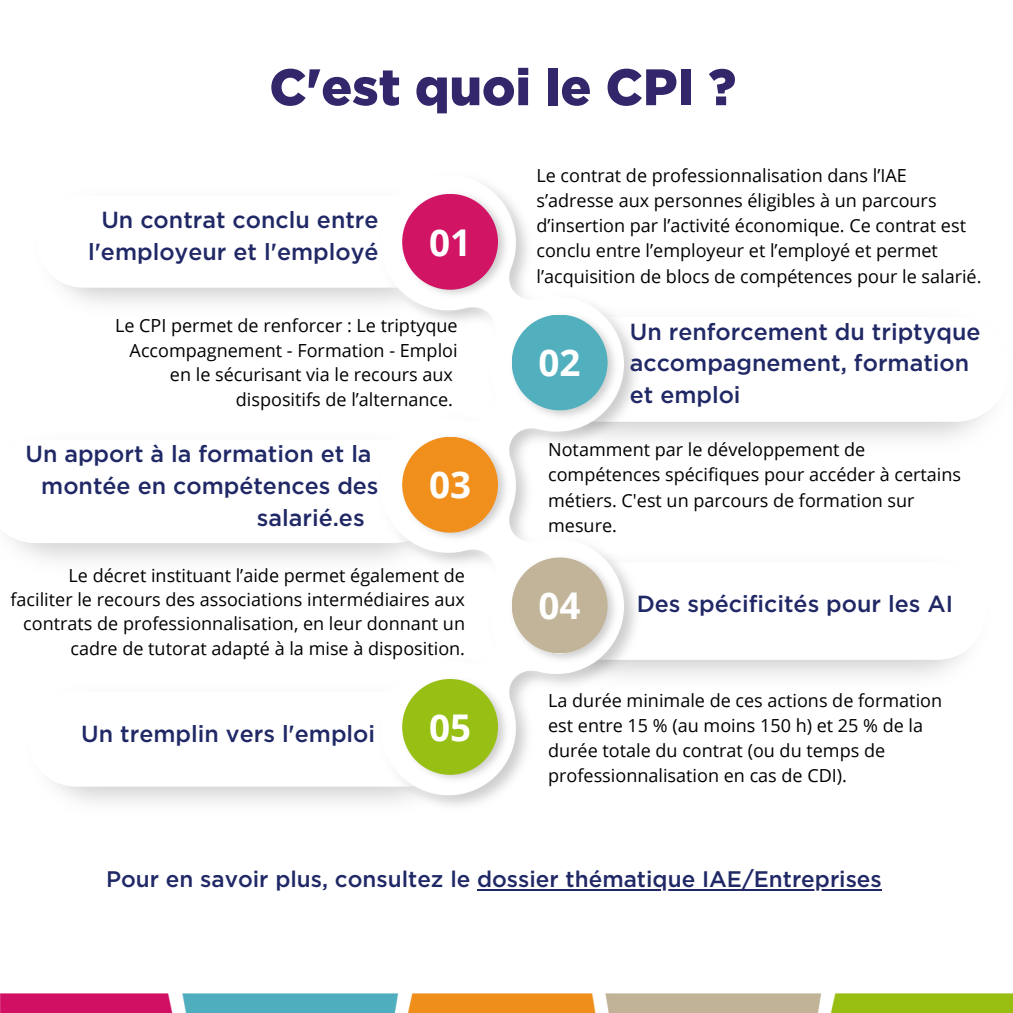
<style>
.page{position:relative;width:1013px;height:1013px;background:#fff}
.page>*{position:absolute;margin:0;border:0;box-sizing:border-box;transform-origin:0 0}
.t1{font:900 51.12px "Gotham";color:#34266b}
.t2{font:700 36.88px "Open Sans";color:#fff}
.t3{font:500 23.25px/31.9px "Gotham";color:#202866;text-align:center}
.t4{font:500 22.5px "Gotham";color:#202866}
.t5{font:18px/25.1px "Open Sans";color:#000}
</style>
<div class="page">
<svg style="left:44px;top:195px;width:324px;height:93px"></svg>
<svg style="left:643px;top:392px;width:361px;height:30px"></svg>
<svg style="left:643px;top:634px;width:338px;height:26px"></svg>
<img style="left:368px;top:193px;width:259px;height:607px">
<svg style="left:379px;top:193px;width:245px;height:603px"></svg>
<img style="left:390px;top:185px;width:103px;height:107px">
<img style="left:390px;top:424px;width:111px;height:111px">
<img style="left:499px;top:303px;width:111px;height:110px">
<img style="left:390px;top:667px;width:111px;height:109px">
<img style="left:499px;top:545px;width:111px;height:111px">
<img style="left:399px;top:189px;width:111px;height:111px">
<img style="left:399px;top:432px;width:111px;height:111px">
<img style="left:508px;top:310px;width:111px;height:111px">
<img style="left:399px;top:675px;width:111px;height:109px">
<img style="left:508px;top:553px;width:111px;height:111px">
<div style="left:402px;top:194px;width:96px;height:96px;background:#d11464;border-radius:50%"></div>
<div style="left:402px;top:437px;width:96px;height:95px;background:#f18f1d;border-radius:50%"></div>
<div style="left:402px;top:679px;width:96px;height:95px;background:#98bf13;border-radius:50%"></div>
<div style="left:511px;top:314px;width:96px;height:96px;background:#51afbe;border-radius:50%"></div>
<div style="left:511px;top:557px;width:96px;height:96px;background:#c1b498;border-radius:50%"></div>
<img style="left:1px;top:993px;width:1011px;height:19px">
<hr style="left:477px;top:888px;width:404px;height:2px;background:#202866">
<p class="t1" style="left:269px;top:64px;width:468px">C'est quoi le CPI ?</p>
<p class="t3" style="left:88px;top:205px;width:292px">Un contrat conclu entre l'employeur et l'employé</p>
<p class="t2" style="left:429px;top:216px;width:44px">01</p>
<p class="t5" style="left:115px;top:313px;width:344px;line-height:24.4px;text-align:right">Le CPI permet de renforcer : Le triptyque<br>Accompagnement - Formation - Emploi</p>
<p class="t5" style="left:170px;top:362px;width:284px">en le sécurisant via le recours aux</p>
<p class="t5" style="left:236px;top:386px;width:219px">dispositifs de l’alternance.</p>
<p class="t3" style="left:25px;top:439px;width:348px">Un apport à la formation et la</p>
<p class="t3" style="left:41px;top:471px;width:339px">montée en compétences des</p>
<p class="t3" style="left:257px;top:502px;width:109px">salarié.es</p>
<p class="t2" style="left:429px;top:459px;width:44px">03</p>
<p class="t5" style="left:10px;top:562px;width:456px;line-height:24.4px;text-align:right">Le décret instituant l’aide permet également de faciliter le recours des associations intermédiaires aux contrats de professionnalisation, en leur donnant un cadre de tutorat adapté à la mise à disposition.</p>
<p class="t3" style="left:81px;top:719px;width:295px">Un tremplin vers l'emploi</p>
<p class="t2" style="left:429px;top:701px;width:44px">05</p>
<p class="t5" style="left:536px;top:162px;width:446px">Le contrat de professionnalisation dans l’IAE s’adresse aux personnes éligibles à un parcours d’insertion par l’activité économique. Ce contrat est conclu entre l’employeur et l’employé et permet l’acquisition de blocs de compétences pour le salarié.</p>
<p class="t2" style="left:538px;top:337px;width:44px">02</p>
<p class="t3" style="left:629px;top:317px;width:352px;text-align:left">Un renforcement du triptyque accompagnement, formation</p>
<p class="t3" style="left:629px;top:380px;width:112px">et emploi</p>
<p class="t5" style="left:548px;top:436px;width:414px">Notamment par le développement de compétences spécifiques pour accéder à certains métiers. C'est un parcours de formation sur mesure.</p>
<p class="t2" style="left:538px;top:579px;width:44px">04</p>
<p class="t3" style="left:636px;top:589px;width:318px">Des spécificités pour les AI</p>
<p class="t5" style="left:548px;top:687px;width:395px">La durée minimale de ces actions de formation est entre 15 % (au moins 150 h) et 25 % de la durée totale du contrat (ou du temps de professionnalisation en cas de CDI).</p>
<p class="t4" style="left:106px;top:868px;width:777px">Pour en savoir plus, consultez le dossier thématique IAE/Entreprises</p>
</div>
